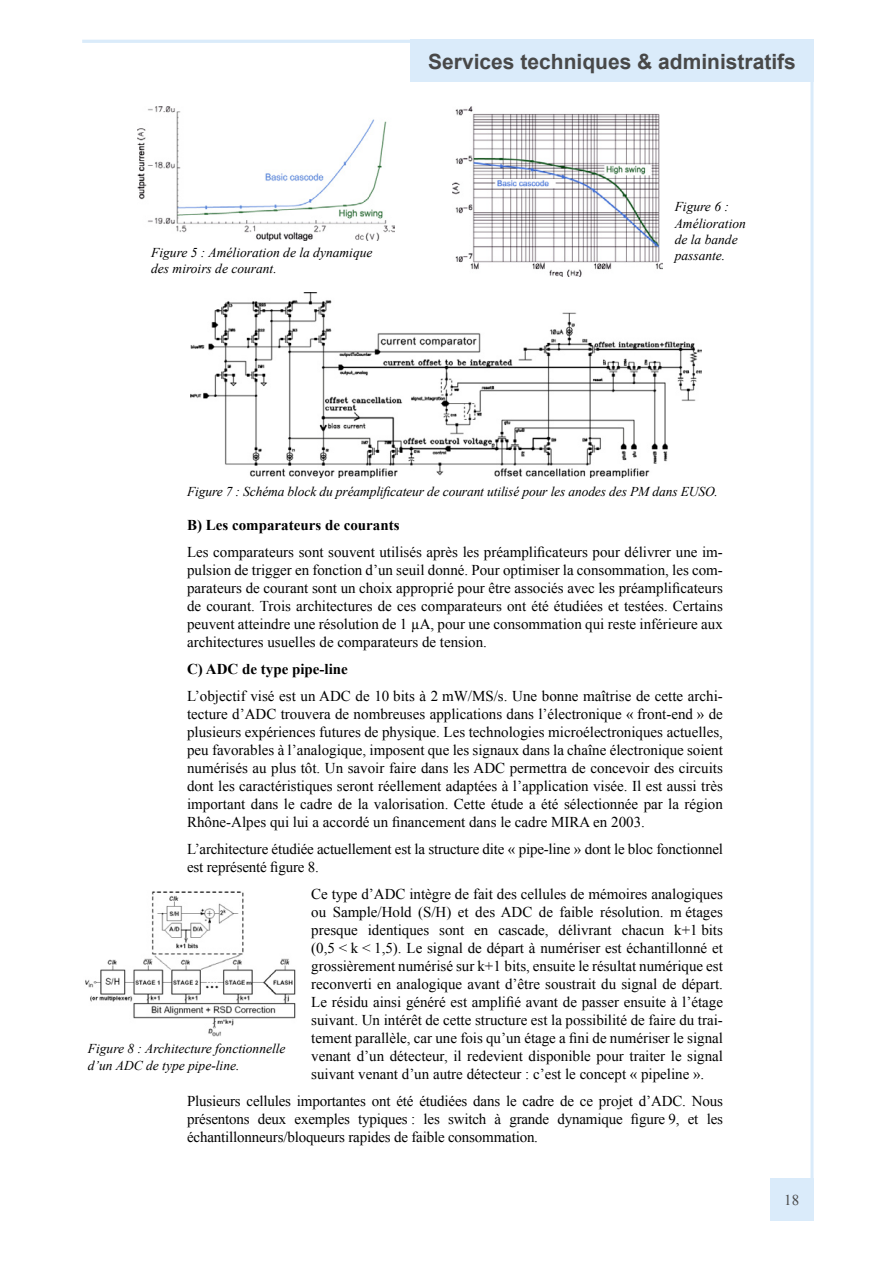
<style>
.page{position:relative;width:893px;height:1263px;background:#fff}
.page>*{position:absolute;margin:0;border:0;box-sizing:border-box;transform-origin:0 0}
.t1{font:700 21px "Arial";color:#484848}
.Corps_de_texte{font:15px/18px "Times New Roman";color:#000;text-align:justify}
.Corps_de_texte-2{font:700 15px "Times New Roman";color:#000}
.t2{font:15px "Times New Roman";color:#484848}
.Légende{font:italic 13.5px/16.2px "Times New Roman";color:#000}
</style>
<div class="page">
<hr style="left:810px;top:40px;width:3px;height:1180px;background:#daebfa">
<hr style="left:82px;top:40px;width:731px;height:3px;background:#daebfa">
<div style="left:410px;top:40px;width:403px;height:42px;background:#daebfa"></div>
<div style="left:770px;top:1178px;width:43px;height:42px;background:#daebfa"></div>
<img style="left:137px;top:106px;width:257px;height:134px">
<img style="left:452px;top:106px;width:211px;height:170px">
<img style="left:191px;top:292px;width:510px;height:186px">
<img style="left:85px;top:891px;width:211px;height:145px">
<p class="Légende" style="left:151px;top:244px;width:223px">Figure 5 : Amélioration de la dynamique des miroirs de courant.</p>
<h1 class="t1" style="left:428px;top:48px;width:369px">Services techniques &amp; administratifs</h1>
<p class="Légende" style="left:675px;top:198px;width:73px">Figure 6 :<br>Amélioration de la bande passante.</p>
<p class="Légende" style="left:187px;top:483px;width:532px">Figure 7 : Schéma block du préamplificateur de courant utilisé pour les anodes des PM dans EUSO.</p>
<p class="Corps_de_texte-2" style="left:187px;top:515px;width:214px">B) Les comparateurs de courants</p>
<p class="Corps_de_texte" style="left:187px;top:543px;width:537px">Les comparateurs sont souvent utilisés après les préamplificateurs pour délivrer une im&shy;pulsion de trigger en fonction d’un seuil donné. Pour optimiser la consommation, les com&shy;parateurs de courant sont un choix approprié pour être associés avec les préamplificateurs de courant. Trois architectures de ces comparateurs ont été étudiées et testées. Certains peuvent atteindre une résolution de 1 µA, pour une consommation qui reste inférieure aux architectures usuelles de comparateurs de tension.</p>
<p class="Corps_de_texte-2" style="left:187px;top:659px;width:162px">C) ADC de type pipe-line</p>
<p class="Corps_de_texte" style="left:187px;top:687px;width:537px">L’objectif visé est un ADC de 10 bits à 2 mW/MS/s. Une bonne maîtrise de cette archi&shy;tecture d’ADC trouvera de nombreuses applications dans l’électronique « front-end » de plusieurs expériences futures de physique. Les technologies microélectroniques actuelles, peu favorables à l’analogique, imposent que les signaux dans la chaîne électronique soient numérisés au plus tôt. Un savoir faire dans les ADC permettra de concevoir des circuits dont les caractéristiques seront réellement adaptées à l’application visée. Il est aussi très important dans le cadre de la valorisation. Cette étude a été sélectionnée par la région Rhône-Alpes qui lui a accordé un financement dans le cadre MIRA en 2003.</p>
<p class="Corps_de_texte" style="left:187px;top:840px;width:537px">L’architecture étudiée actuellement est la structure dite « pipe-line » dont le bloc fonctionnel est représenté figure 8.</p>
<p class="Corps_de_texte" style="left:311px;top:885px;width:413px">Ce type d’ADC intègre de fait des cellules de mémoires analogiques ou Sample/Hold (S/H) et des ADC de faible résolution. m étages presque identiques sont en cascade, délivrant chacun k+1 bits (0,5 &lt; k &lt; 1,5). Le signal de départ à numériser est échantillonné et grossièrement numérisé sur k+1 bits, ensuite le résultat numérique est reconverti en analogique avant d’être soustrait du signal de départ.<br>Le résidu ainsi généré est amplifié avant de passer ensuite à l’étage suivant. Un intérêt de cette structure est la possibilité de faire du trai&shy;tement parallèle, car une fois qu’un étage a fini de numériser le signal venant d’un détecteur, il redevient disponible pour traiter le signal suivant venant d’un autre détecteur : c’est le concept « pipeline ».</p>
<p class="Corps_de_texte" style="left:187px;top:1092px;width:537px">Plusieurs cellules importantes ont été étudiées dans le cadre de ce projet d’ADC. Nous présentons deux exemples typiques : les switch à grande dynamique figure 9, et les échantillonneurs/bloqueurs rapides de faible consommation.</p>
<p class="Légende" style="left:88px;top:1040px;width:199px">Figure 8 : Architecture fonctionnelle d’un ADC de type pipe-line.</p>
<p class="t2" style="left:784px;top:1189px;width:16px">18</p>
</div>
